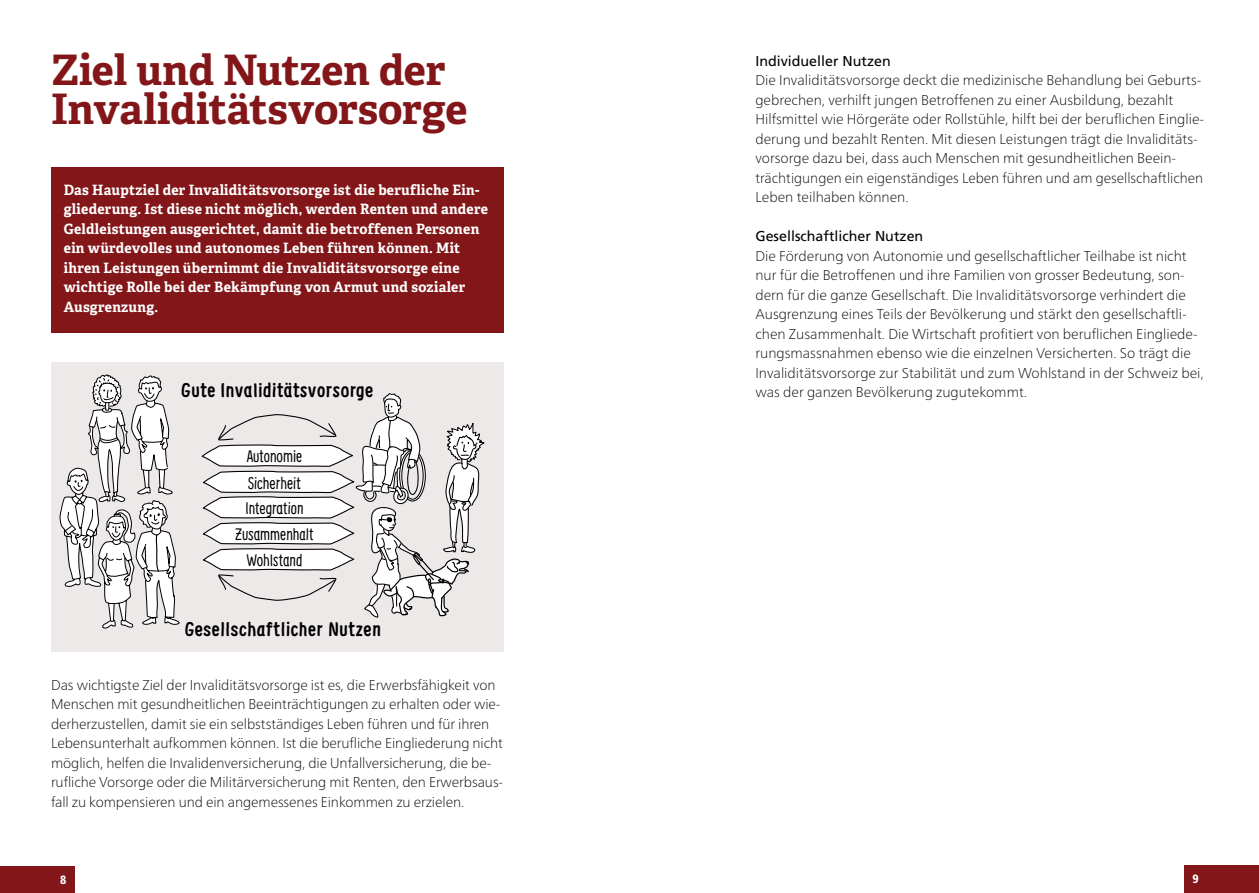
<style>
.page{position:relative;width:1259px;height:893px;background:#fff}
.page>*{position:absolute;margin:0;border:0;box-sizing:border-box;transform-origin:0 0}
.Haupttitel_Adelle_Bo{font:700 42px/39px "Adelle";letter-spacing:-.005em;color:#821618}
.t1{font:700 19.5px "Supernettcn";letter-spacing:.03em;color:#000}
.t2{font:16.5px/26px "Supernettcn";color:#000;text-align:center}
.LAUFTEXT{font:100 14.25px/19.5px "Frutiger Neue LT Pro";color:#000}
.Lead{font:700 14.25px/19.5px "Adelle";letter-spacing:.02em;color:#fff}
.BF_Zwischentitel_Fru{font:14.25px "Frutiger";color:#000}
.t3{font:900 condensed 12px "Frutiger";color:#fff}
</style>
<div class="page">
<div style="left:0;top:866px;width:74px;height:27px;background:#821618"></div>
<div style="left:1184px;top:865px;width:75px;height:28px;background:#821618"></div>
<div style="left:51px;top:167px;width:452px;height:165px;background:#821618"></div>
<div style="left:51px;top:363px;width:452px;height:289px;background:#ece9e8"></div>
<svg style="left:201px;top:393px;width:284px;height:225px"></svg>
<svg style="left:59px;top:374px;width:121px;height:255px"></svg>
<h1 class="Haupttitel_Adelle_Bo" style="left:51px;top:51px;width:418px">Ziel und Nutzen der<br>Invaliditätsvorsorge</h1>
<p class="Lead" style="left:64px;top:180px;width:426px">Das Hauptziel der Invaliditätsvorsorge ist die berufliche Ein&shy;gliederung. Ist diese nicht möglich, werden Renten und andere Geldleistungen ausgerichtet, damit die betroffenen Personen ein würdevolles und autonomes Leben führen können. Mit ihren Leistungen übernimmt die Invaliditätsvorsorge eine wichtige Rolle bei der Bekämpfung von Armut und sozialer Ausgrenzung.</p>
<h2 class="t1" style="left:181px;top:377px;width:193px">Gute Invaliditätsvorsorge</h2>
<p class="t2" style="left:235px;top:443px;width:80px">Autonomie<br>Sicherheit<br>Integration<br>Zusammenhalt<br>Wohlstand</p>
<h2 class="t1" style="left:185px;top:616px;width:198px">Gesellschaftlicher Nutzen</h2>
<p class="LAUFTEXT" style="left:51px;top:675px;width:454px">Das wichtigste Ziel der Invaliditätsvorsorge ist es, die Erwerbsfähigkeit von Menschen mit gesundheitlichen Beeinträchtigungen zu erhalten oder wie&shy;derherzustellen, damit sie ein selbstständiges Leben führen und für ihren Lebensunterhalt aufkommen können. Ist die berufliche Eingliederung nicht möglich, helfen die Invalidenversicherung, die Unfallversicherung, die be&shy;rufliche Vorsorge oder die Militärversicherung mit Renten, den Erwerbsaus&shy;fall zu kompensieren und ein angemessenes Einkommen zu erzielen.</p>
<h2 class="BF_Zwischentitel_Fru" style="left:755px;top:53px;width:137px">Individueller Nutzen</h2>
<p class="LAUFTEXT" style="left:755px;top:71px;width:450px">Die Invaliditätsvorsorge deckt die medizinische Behandlung bei Geburts&shy;gebrechen, verhilft jungen Betroffenen zu einer Ausbildung, bezahlt Hilfsmittel wie Hörgeräte oder Rollstühle, hilft bei der beruflichen Einglie&shy;derung und bezahlt Renten. Mit diesen Leistungen trägt die Invaliditäts&shy;vorsorge dazu bei, dass auch Menschen mit gesundheitlichen Beein&shy;trächtigungen ein eigenständiges Leben führen und am gesellschaftlichen Leben teilhaben können.</p>
<h2 class="BF_Zwischentitel_Fru" style="left:755px;top:228px;width:169px">Gesellschaftlicher Nutzen</h2>
<p class="LAUFTEXT" style="left:755px;top:246px;width:450px">Die Förderung von Autonomie und gesellschaftlicher Teilhabe ist nicht nur für die Betroffenen und ihre Familien von grosser Bedeutung, son&shy;dern für die ganze Gesellschaft. Die Invaliditätsvorsorge verhindert die Ausgrenzung eines Teils der Bevölkerung und stärkt den gesellschaftli&shy;chen Zusammenhalt. Die Wirtschaft profitiert von beruflichen Eingliede&shy;rungsmassnahmen ebenso wie die einzelnen Versicherten. So trägt die Invaliditätsvorsorge zur Stabilität und zum Wohlstand in der Schweiz bei, was der ganzen Bevölkerung zugutekommt.</p>
<p class="t3" style="left:60px;top:872px;width:8px">8</p>
<p class="t3" style="left:1192px;top:871px;width:8px">9</p>
</div>
